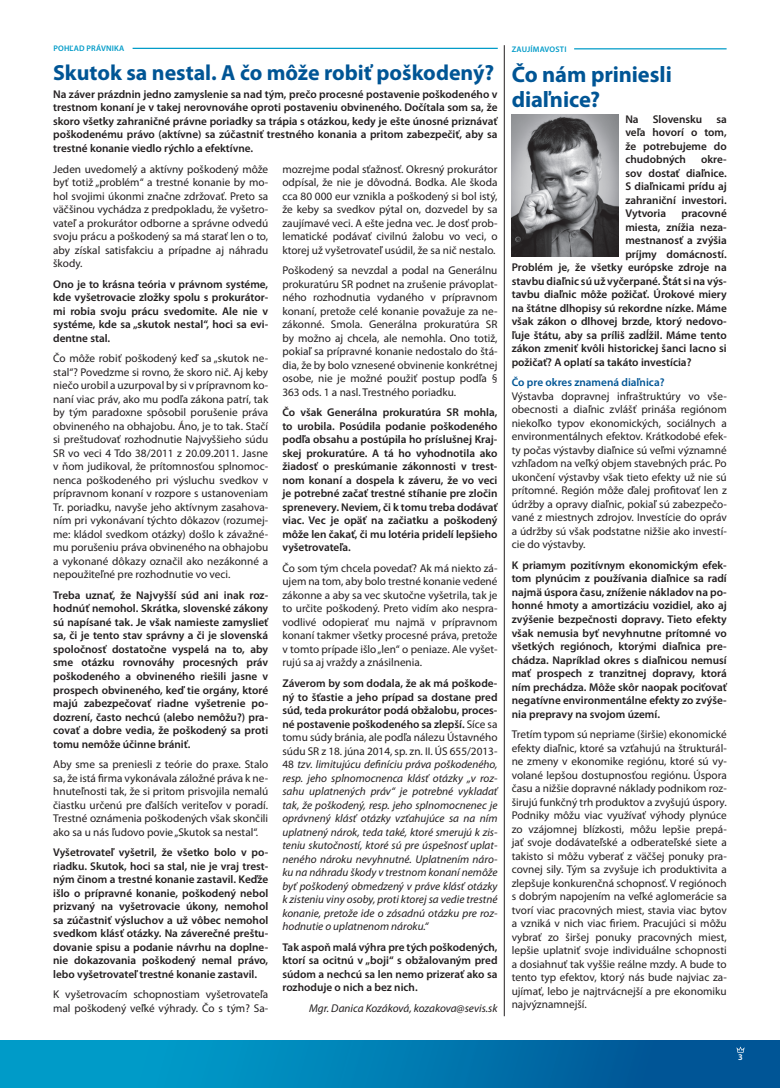
<style>
.page{position:relative;width:780px;height:1088px;background:#fff}
.page>*{position:absolute;margin:0;border:0;box-sizing:border-box;transform-origin:0 0}
.t1{font:700 22.5px/25.1px "Myriad Pro";letter-spacing:-.005em;color:#005595}
.t2{font:700 21.88px "Myriad Pro";color:#005595}
.t3{font:11.25px/13.5px "Myriad Pro";color:#231f20;text-align:justify}
.t4{font:600 11.25px/13.5px "Myriad Pro";color:#231f20;text-align:justify}
.t5{font:italic 11.25px/13.5px "Myriad Pro";color:#231f20;text-align:justify}
.t6{font:600 11.25px "Myriad Pro";color:#005595}
.t7{font:600 8.75px "Myriad Pro";color:#fff}
.t8{font:600 8.12px "Myriad Pro";letter-spacing:.02em;color:#009bc8}
.s1{font-weight:600;font-style:normal}
.s2{font-style:normal}
</style>
<div class="page">
<div style="left:0;top:1040px;width:780px;height:48px;background:linear-gradient(to right,#00a8d2,#004e91)"></div>
<svg style="left:736px;top:1046px;width:8px;height:7px"></svg>
<img style="left:511px;top:115px;width:107px;height:142px">
<hr style="left:574px;top:48px;width:152px;height:1px;background:#009bc8">
<hr style="left:133px;top:48px;width:364px;height:1px;background:#009bc8">
<hr style="left:504px;top:45px;width:1px;height:971px;background:#231f20">
<p class="t8" style="left:53px;top:43px;width:53px">Poh ľad právnik</p>
<p class="t8" style="left:119px;top:43px;width:7px">a</p>
<h2 class="t2" style="left:53px;top:58px;width:442px">Skutok sa nestal. A čo môže robiť poškodený?</h2>
<p class="t4" style="left:53px;top:87px;width:446px">Na záver prázdnin jedno zamyslenie sa nad tým, prečo procesné postavenie poškodeného v trestnom konaní je v takej nerovnováhe oproti postaveniu obvineného. Dočítala som sa, že skoro všetky zahraničné právne poriadky sa trápia s otázkou, kedy je ešte únosné priznávať poškodenému právo (aktívne) sa zúčastniť trestného konania a pritom zabezpečiť, aby sa trestné konanie viedlo rýchlo a efektívne.</p>
<p class="t3" style="left:53px;top:162px;width:216px">Jeden uvedomelý a aktívny poškodený môže byť totiž „problém“ a trestné konanie by mo&shy;hol svojimi úkonmi značne zdržovať. Preto sa väčšinou vychádza z predpokladu, že vyšetro&shy;vateľ a prokurátor odborne a správne odvedú svoju prácu a poškodený sa má starať len o to, aby získal satisfakciu a prípadne aj náhradu škody.</p>
<p class="t4" style="left:53px;top:277px;width:216px">Ono je to krásna teória v právnom systéme, kde vyšetrovacie zložky spolu s prokurátor&shy;mi robia svoju prácu svedomite. Ale nie v systéme, kde sa „skutok nestal“, hoci sa evi&shy;dentne stal.</p>
<p class="t3" style="left:53px;top:352px;width:216px">Čo môže robiť poškodený keď sa „skutok ne&shy;stal“? Povedzme si rovno, že skoro nič. Aj keby niečo urobil a uzurpoval by si v prípravnom ko&shy;naní viac práv, ako mu podľa zákona patrí, tak by tým paradoxne spôsobil porušenie práva obvineného na obhajobu. Áno, je to tak. Stačí si preštudovať rozhodnutie Najvyššieho súdu SR vo veci 4 Tdo 38/2011 z 20.09.2011. Jasne v ňom judikoval, že prítomnosťou splnomoc&shy;nenca poškodeného pri výsluchu svedkov v prípravnom konaní v rozpore s ustanoveniam Tr. poriadku, navyše jeho aktívnym zasahova&shy;ním pri vykonávaní týchto dôkazov (rozumej&shy;me: kládol svedkom otázky) došlo k závažné&shy;mu porušeniu práva obvineného na obhajobu a vykonané dôkazy označil ako nezákonné a nepoužiteľné pre rozhodnutie vo veci.</p>
<p class="t4" style="left:53px;top:588px;width:216px">Treba uznať, že Najvyšší súd ani inak roz&shy;hodnúť nemohol. Skrátka, slovenské zákony sú napísané tak. Je však namieste zamyslieť sa, či je tento stav správny a či je slovenská spoločnosť dostatočne vyspelá na to, aby sme otázku rovnováhy procesných práv poškodeného a obvineného riešili jasne v prospech obvineného, keď tie orgány, ktoré majú zabezpečovať riadne vyšetrenie po&shy;dozrení, často nechcú (alebo nemôžu?) pra&shy;covať a dobre vedia, že poškodený sa proti tomu nemôže účinne brániť.</p>
<p class="t3" style="left:53px;top:757px;width:216px">Aby sme sa preniesli z teórie do praxe. Stalo sa, že istá firma vykonávala záložné práva k ne&shy;hnuteľnosti tak, že si pritom prisvojila nemalú čiastku určenú pre ďalších veriteľov v poradí.<br>Trestné oznámenia poškodených však skončili ako sa u nás ľudovo povie „Skutok sa nestal“.</p>
<p class="t4" style="left:53px;top:845px;width:216px">Vyšetrovateľ vyšetril, že všetko bolo v po&shy;riadku. Skutok, hoci sa stal, nie je vraj trest&shy;ným činom a trestné konanie zastavil. Keďže išlo o prípravné konanie, poškodený nebol prizvaný na vyšetrovacie úkony, nemohol sa zúčastniť výsluchov a už vôbec nemohol svedkom klásť otázky. Na záverečné preštu&shy;dovanie spisu a podanie návrhu na doplne&shy;nie dokazovania poškodený nemal právo, lebo vyšetrovateľ trestné konanie zastavil.</p>
<p class="t3" style="left:53px;top:987px;width:216px">K vyšetrovacím schopnostiam vyšetrovateľa mal poškodený veľké výhrady. Čo s tým? Sa-</p>
<p class="t3" style="left:282px;top:162px;width:216px">mozrejme podal sťažnosť. Okresný prokurátor odpísal, že nie je dôvodná. Bodka. Ale škoda cca 80 000 eur vznikla a poškodený si bol istý, že keby sa svedkov pýtal on, dozvedel by sa zaujímavé veci. A ešte jedna vec. Je dosť prob&shy;lematické podávať civilnú žalobu vo veci, o ktorej už vyšetrovateľ usúdil, že sa nič nestalo.</p>
<p class="t3" style="left:282px;top:263px;width:216px">Poškodený sa nevzdal a podal na Generálnu prokuratúru SR podnet na zrušenie právoplat&shy;ného rozhodnutia vydaného v prípravnom konaní, pretože celé konanie považuje za ne&shy;zákonné. Smola. Generálna prokuratúra SR by možno aj chcela, ale nemohla. Ono totiž, pokiaľ sa prípravné konanie nedostalo do štá&shy;dia, že by bolo vznesené obvinenie konkrétnej osobe, nie je možné použiť postup podľa § 363 ods. 1 a nasl. Trestného poriadku.</p>
<p class="t4" style="left:282px;top:405px;width:216px">Čo však Generálna prokuratúra SR mohla, to urobila. Posúdila podanie poškodeného podľa obsahu a postúpila ho príslušnej Kraj&shy;skej prokuratúre. A tá ho vyhodnotila ako žiadosť o preskúmanie zákonnosti v trest&shy;nom konaní a dospela k záveru, že vo veci je potrebné začať trestné stíhanie pre zločin sprenevery. Neviem, či k tomu treba dodávať viac. Vec je opäť na začiatku a poškodený môže len čakať, či mu lotéria pridelí lepšieho vyšetrovateľa.</p>
<p class="t3" style="left:282px;top:561px;width:216px">Čo som tým chcela povedať? Ak má niekto zá&shy;ujem na tom, aby bolo trestné konanie vedené zákonne a aby sa vec skutočne vyšetrila, tak je to určite poškodený. Preto vidím ako nespra&shy;vodlivé odopierať mu najmä v prípravnom konaní takmer všetky procesné práva, pretože v tomto prípade išlo „len“ o peniaze. Ale vyšet&shy;rujú sa aj vraždy a znásilnenia.</p>
<p class="t5" style="left:282px;top:676px;width:216px"><span class="s1">Záverom by som dodala, že ak má poškode&shy;ný to šťastie a jeho prípad sa dostane pred súd, teda prokurátor podá obžalobu, proces&shy;né postavenie poškodeného sa zlepší.</span> <span class="s2">Síce sa tomu súdy bránia, ale podľa nálezu Ústavného súdu SR z 18. júna 2014, sp. zn. II. ÚS 655/2013- 48</span> tzv. limitujúcu definíciu práva poškodeného, resp. jeho splnomocnenca klásť otázky „v roz&shy;sahu uplatnených práv“ je potrebné vykladať tak, že poškodený, resp. jeho splnomocnenec je oprávnený klásť otázky vzťahujúce sa na ním uplatnený nárok, teda také, ktoré smerujú k zis&shy;teniu skutočností, ktoré sú pre úspešnosť uplat&shy;neného nároku nevyhnutné. Uplatnením náro&shy;ku na náhradu škody v trestnom konaní nemôže byť poškodený obmedzený v práve klásť otázky k zisteniu viny osoby, proti ktorej sa vedie trestné konanie, pretože ide o zásadnú otázku pre roz&shy;hodnutie o uplatnenom nároku.“</p>
<p class="t4" style="left:282px;top:940px;width:216px">Tak aspoň malá výhra pre tých poškodených, ktorí sa ocitnú v „boji“ s obžalovaným pred súdom a nechcú sa len nemo prizerať ako sa rozhoduje o nich a bez nich.</p>
<p class="t5" style="left:309px;top:1001px;width:190px">Mgr. Danica Kozáková, kozakova@sevis.sk</p>
<p class="t8" style="left:511px;top:44px;width:39px">zauj ímavosti</p>
<h1 class="t1" style="left:511px;top:61px;width:162px">Čo nám priniesli diaľnice?</h1>
<p class="t4" style="left:625px;top:112px;width:103px">Na Slovensku sa veľa hovorí o tom, že potrebujeme do chudobných</p>
<p class="t4" style="left:625px;top:152px;width:103px;text-indent:76px">okre&shy;sov dostať diaľnice.<br>S diaľnicami prídu aj zahraniční investori.<br>Vytvoria</p>
<p class="t4" style="left:681px;top:206px;width:47px">pracovné</p>
<p class="t4" style="left:625px;top:220px;width:103px">miesta, znížia neza-</p>
<p class="t4" style="left:625px;top:233px;width:103px">mestnanosť a zvýšia</p>
<p class="t4" style="left:625px;top:247px;width:103px">príjmy domácností.</p>
<p class="t4" style="left:511px;top:260px;width:216px">Problém je, že všetky európske zdroje na</p>
<p class="t4" style="left:511px;top:274px;width:216px">stavbu diaľnic sú už vyčerpané. Štát si na výs-</p>
<p class="t4" style="left:511px;top:287px;width:216px">tavbu diaľnic môže požičať. Úrokové miery</p>
<p class="t4" style="left:511px;top:301px;width:216px">na štátne dlhopisy sú rekordne nízke. Máme</p>
<p class="t4" style="left:511px;top:314px;width:216px">však zákon o dlhovej brzde, ktorý nedovo-</p>
<p class="t4" style="left:511px;top:328px;width:216px">ľuje štátu, aby sa príliš zadĺžil. Máme tento</p>
<p class="t4" style="left:511px;top:341px;width:216px">zákon zmeniť kvôli historickej šanci lacno si</p>
<p class="t4" style="left:511px;top:355px;width:181px">požičať? A oplatí sa takáto investícia?</p>
<p class="t6" style="left:511px;top:375px;width:154px">Čo pre okres znamená diaľnica?</p>
<p class="t3" style="left:511px;top:389px;width:216px">Výstavba dopravnej infraštruktúry vo vše&shy;obecnosti a diaľnic zvlášť prináša regiónom niekoľko typov ekonomických, sociálnych a environmentálnych efektov. Krátkodobé efek&shy;ty počas výstavby diaľnice sú veľmi významné vzhľadom na veľký objem stavebných prác. Po ukončení výstavby však tieto efekty už nie sú prítomné. Región môže ďalej profitovať len z údržby a opravy diaľnic, pokiaľ sú zabezpečo&shy;vané z miestnych zdrojov. Investície do opráv a údržby sú však podstatne nižšie ako investí&shy;cie do výstavby.</p>
<p class="t4" style="left:511px;top:558px;width:217px">K priamym pozitívnym ekonomickým efek&shy;tom plynúcim z používania diaľnice sa radí najmä úspora času, zníženie nákladov na po&shy;honné hmoty a amortizáciu vozidiel, ako aj zvýšenie bezpečnosti dopravy. Tieto efekty však nemusia byť nevyhnutne prítomné vo všetkých regiónoch, ktorými diaľnica pre&shy;chádza. Napríklad okres s diaľnicou nemusí mať prospech z tranzitnej dopravy, ktorá ním prechádza. Môže skôr naopak pociťovať negatívne environmentálne efekty zo zvýše&shy;nia prepravy na svojom území.</p>
<p class="t3" style="left:511px;top:727px;width:216px">Tretím typom sú nepriame (širšie) ekonomické efekty diaľnic, ktoré sa vzťahujú na štrukturál&shy;ne zmeny v ekonomike regiónu, ktoré sú vy&shy;volané lepšou dostupnosťou regiónu. Úspora času a nižšie dopravné náklady podnikom roz&shy;širujú funkčný trh produktov a zvyšujú úspory.<br>Podniky môžu viac využívať výhody plynúce zo vzájomnej blízkosti, môžu lepšie prepá&shy;jať svoje dodávateľské a odberateľské siete a takisto si môžu vyberať z väčšej ponuky pra&shy;covnej sily. Tým sa zvyšuje ich produktivita a zlepšuje konkurenčná schopnosť. V regiónoch s dobrým napojením na veľké aglomerácie sa tvorí viac pracovných miest, stavia viac bytov a vzniká v nich viac firiem. Pracujúci si môžu vybrať zo širšej ponuky pracovných miest, lepšie uplatniť svoje individuálne schopnosti a dosiahnuť tak vyššie reálne mzdy. A bude to tento typ efektov, ktorý nás bude najviac za&shy;ujímať, lebo je najtrvácnejší a pre ekonomiku najvýznamnejší.</p>
<p class="t7" style="left:738px;top:1051px;width:6px">3</p>
</div>
